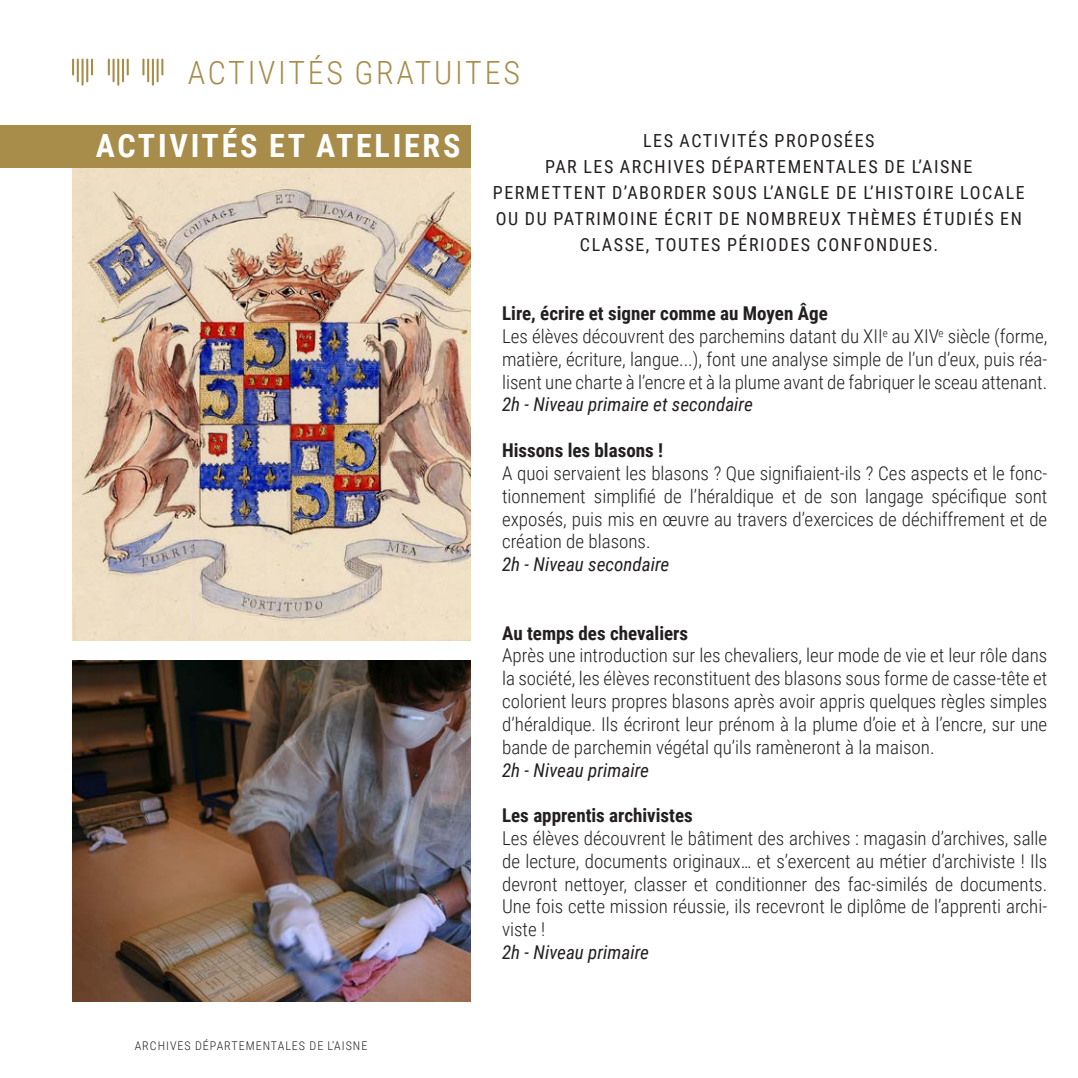
<style>
.page{position:relative;width:1078px;height:1078px;background:#fff}
.page>*{position:absolute;margin:0;border:0;box-sizing:border-box;transform-origin:0 0}
.t1{font:700 32px "Roboto Condensed";letter-spacing:.085em;color:#fff}
.t2{font:300 32px "Roboto Condensed";letter-spacing:.085em;color:#a88c4a}
.t3{font:300 19px/22.8px "Roboto Condensed";color:#231f20;text-align:justify}
.t4{font:700 19px "Roboto Condensed";color:#231f20}
.t5{font:italic 19px "Roboto Condensed";color:#231f20}
.t6{font:18px/26px "Roboto Condensed";letter-spacing:.085em;color:#231f20;text-align:center}
.t7{font:300 12px "Roboto Condensed";letter-spacing:.085em;color:#231f20}
</style>
<div class="page">
<img style="left:72px;top:167px;width:398px;height:473px">
<img style="left:72px;top:660px;width:398px;height:341px">
<div style="left:0;top:125px;width:470px;height:42px;background:#a88c4a"></div>
<hr style="left:81px;top:60px;width:3px;height:25px;background:#a88c4a">
<hr style="left:86px;top:60px;width:2px;height:21px;background:#a88c4a">
<svg style="left:91px;top:60px;width:2px;height:14px"></svg>
<hr style="left:77px;top:60px;width:2px;height:21px;background:#a88c4a">
<svg style="left:72px;top:60px;width:2px;height:14px"></svg>
<hr style="left:117px;top:60px;width:2px;height:25px;background:#a88c4a">
<hr style="left:122px;top:60px;width:2px;height:21px;background:#a88c4a">
<svg style="left:127px;top:60px;width:2px;height:14px"></svg>
<hr style="left:112px;top:60px;width:3px;height:21px;background:#a88c4a">
<svg style="left:108px;top:60px;width:2px;height:14px"></svg>
<hr style="left:152px;top:60px;width:2px;height:25px;background:#a88c4a">
<hr style="left:156px;top:60px;width:3px;height:21px;background:#a88c4a">
<svg style="left:161px;top:60px;width:2px;height:14px"></svg>
<hr style="left:147px;top:60px;width:2px;height:21px;background:#a88c4a">
<svg style="left:142px;top:60px;width:2px;height:14px"></svg>
<p class="t2" style="left:188px;top:50px;width:333px">ACTIVITÉS GRATUITES</p>
<p class="t1" style="left:96px;top:123px;width:366px">ACTIVITÉS ET ATELIERS</p>
<p class="t7" style="left:135px;top:1036px;width:234px">ARCHIVES DÉPARTEMENTALES DE L’AISNE</p>
<p class="t6" style="left:643px;top:127px;width:233px">LES ACTIVITÉS PROPOSÉES</p>
<p class="t6" style="left:545px;top:153px;width:429px">PAR LES ARCHIVES DÉPARTEMENTALES DE L’AISNE</p>
<p class="t6" style="left:492px;top:179px;width:533px">PERMETTENT D’ABORDER SOUS L’ANGLE DE L’HISTOIRE LOCALE<br>OU DU PATRIMOINE ÉCRIT DE NOMBREUX THÈMES ÉTUDIÉS EN<br>CLASSE, TOUTES PÉRIODES CONFONDUES.</p>
<p class="t4" style="left:502px;top:300px;width:327px">Lire, écrire et signer comme au Moyen Âge</p>
<p class="t3" style="left:502px;top:324px;width:546px">Les élèves découvrent des parchemins datant du XII<sup>e</sup> au XIV<sup>e</sup> siècle (forme, matière, écriture, langue...), font une analyse simple de l’un d’eux, puis réa&shy;lisent une charte à l’encre et à la plume avant de fabriquer le sceau attenant.</p>
<p class="t5" style="left:502px;top:391px;width:252px">2h - Niveau primaire et secondaire</p>
<p class="t4" style="left:502px;top:437px;width:162px">Hissons les blasons !</p>
<p class="t3" style="left:502px;top:461px;width:546px">A quoi servaient les blasons ? Que signifiaient-ils ? Ces aspects et le fonc&shy;tionnement simplifié de l’héraldique et de son langage spécifique sont exposés, puis mis en œuvre au travers d’exercices de déchiffrement et de création de blasons.</p>
<p class="t5" style="left:502px;top:551px;width:169px">2h - Niveau secondaire</p>
<p class="t4" style="left:502px;top:619px;width:187px">Au temps des chevaliers</p>
<p class="t3" style="left:502px;top:643px;width:546px">Après une introduction sur les chevaliers, leur mode de vie et leur rôle dans la société, les élèves reconstituent des blasons sous forme de casse-tête et colorient leurs propres blasons après avoir appris quelques règles simples d’héraldique. Ils écriront leur prénom à la plume d’oie et à l’encre, sur une bande de parchemin végétal qu’ils ramèneront à la maison.</p>
<p class="t5" style="left:502px;top:756px;width:148px">2h - Niveau primaire</p>
<p class="t4" style="left:502px;top:801px;width:192px">Les apprentis archivistes</p>
<p class="t3" style="left:502px;top:825px;width:546px">Les élèves découvrent le bâtiment des archives : magasin d’archives, salle de lecture, documents originaux… et s’exercent au métier d’archiviste ! Ils devront nettoyer, classer et conditionner des fac-similés de documents.<br>Une fois cette mission réussie, ils recevront le diplôme de l’apprenti archi&shy;viste !</p>
<p class="t5" style="left:502px;top:938px;width:148px">2h - Niveau primaire</p>
</div>
